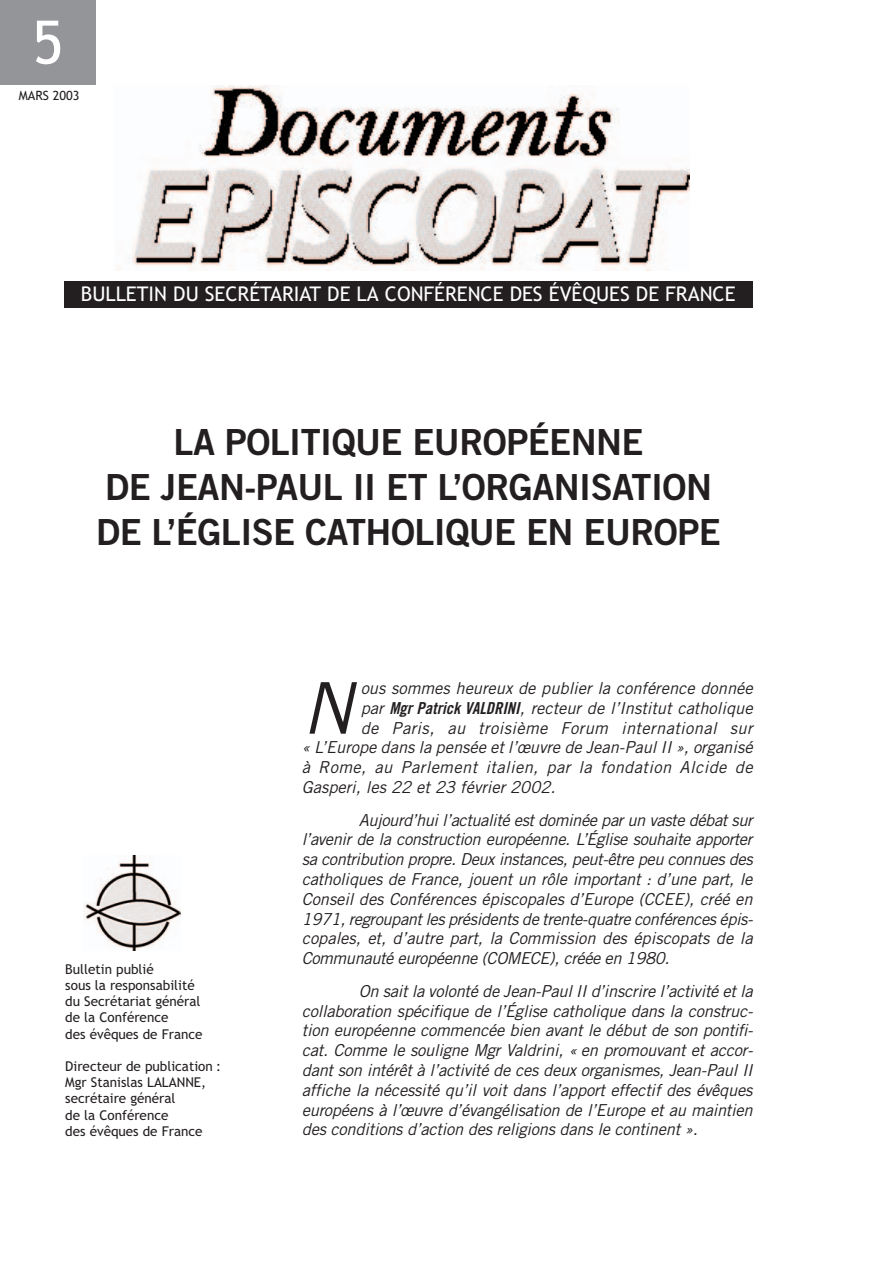
<style>
.page{position:relative;width:893px;height:1263px;background:#fff}
.page>*{position:absolute;margin:0;border:0;box-sizing:border-box;transform-origin:0 0}
.t1{font:italic 71.4px "Trade Gothic";color:#231f20}
.t2{font:60px "Trebuchet MS";color:#fff}
.t3{font:36px/45px "Trade Gothic Bold Two";letter-spacing:-.015em;color:#231f20;text-align:center}
.t4{font:20.25px "Trebuchet MS";color:#fff}
.t5{font:italic 16.5px/19.8px "Trade Gothic";color:#231f20;text-align:justify}
.t6{font:italic 16.5px "Trade Gothic";letter-spacing:.025em;color:#231f20}
.t7{font:13.5px/16.2px "Trebuchet MS";color:#231f20}
.t8{font:12.75px "Trebuchet MS";color:#231f20}
.s1{font-family:"Trade Gothic Bold Cond Twenty Obl";font-style:normal}
</style>
<div class="page">
<img style="left:118px;top:85px;width:571px;height:185px">
<div style="left:64px;top:281px;width:689px;height:27px;background:#231f20"></div>
<div style="left:0;top:0;width:96px;height:85px;background:#939598"></div>
<img style="left:84px;top:856px;width:96px;height:94px">
<h2 class="t2" style="left:32px;top:8px;width:33px">5</h2>
<p class="t8" style="left:19px;top:88px;width:62px">MARS 2003</p>
<p class="t4" style="left:81px;top:282px;width:656px">BULLETIN DU SECRÉTARIAT DE LA CONFÉRENCE DES ÉVÊQUES DE FRANCE</p>
<h3 class="t3" style="left:96px;top:423px;width:626px">LA POLITIQUE EUROPÉENNE<br>DE JEAN-PAUL II ET L’ORGANISATION<br>DE L’ÉGLISE CATHOLIQUE EN EUROPE</h3>
<p class="t7" style="left:65px;top:961px;width:139px">Bulletin publié<br>sous la responsabilité du Secrétariat général de la Conférence<br>des évêques de France</p>
<p class="t7" style="left:65px;top:1058px;width:157px">Directeur de publication :<br>Mgr Stanislas LALANNE, secrétaire général<br>de la Conférence<br>des évêques de France</p>
<h1 class="t1" style="left:302px;top:682px;width:53px">N</h1>
<p class="t5" style="left:361px;top:680px;width:394px">ous sommes heureux de publier la conférence donnée</p>
<p class="t5" style="left:361px;top:700px;width:393px">par <span class="s1">Mgr Patrick VALDRINI</span>, recteur de l’Institut catholique</p>
<p class="t6" style="left:361px;top:722px;width:393px">de Paris, au troisième Forum international sur</p>
<p class="t5" style="left:302px;top:739px;width:452px">« L’Europe dans la pensée et l’œuvre de Jean-Paul II », organisé</p>
<p class="t6" style="left:302px;top:761px;width:452px">à Rome, au Parlement italien, par la fondation Alcide de</p>
<p class="t5" style="left:302px;top:779px;width:255px">Gasperi, les 22 et 23 février 2002.</p>
<p class="t5" style="left:302px;top:811px;width:453px;text-indent:57px">Aujourd’hui l’actualité est dominée par un vaste débat sur l’avenir de la construction européenne. L’Église souhaite apporter sa contribution propre. Deux instances, peut-être peu connues des catholiques de France, jouent un rôle important : d’une part, le Conseil des Conférences épiscopales d’Europe (CCEE), créé en 1971, regroupant les présidents de trente-quatre conférences épis&shy;copales, et, d’autre part, la Commission des épiscopats de la Communauté européenne (COMECE), créée en 1980.</p>
<p class="t5" style="left:302px;top:982px;width:453px;text-indent:57px">On sait la volonté de Jean-Paul II d’inscrire l’activité et la collaboration spécifique de l’Église catholique dans la construc&shy;tion européenne commencée bien avant le début de son pontifi&shy;cat. Comme le souligne Mgr Valdrini, « en promouvant et accor&shy;dant son intérêt à l’activité de ces deux organismes, Jean-Paul II affiche la nécessité qu’il voit dans l’apport effectif des évêques européens à l’œuvre d’évangélisation de l’Europe et au maintien des conditions d’action des religions dans le continent ».</p>
</div>
